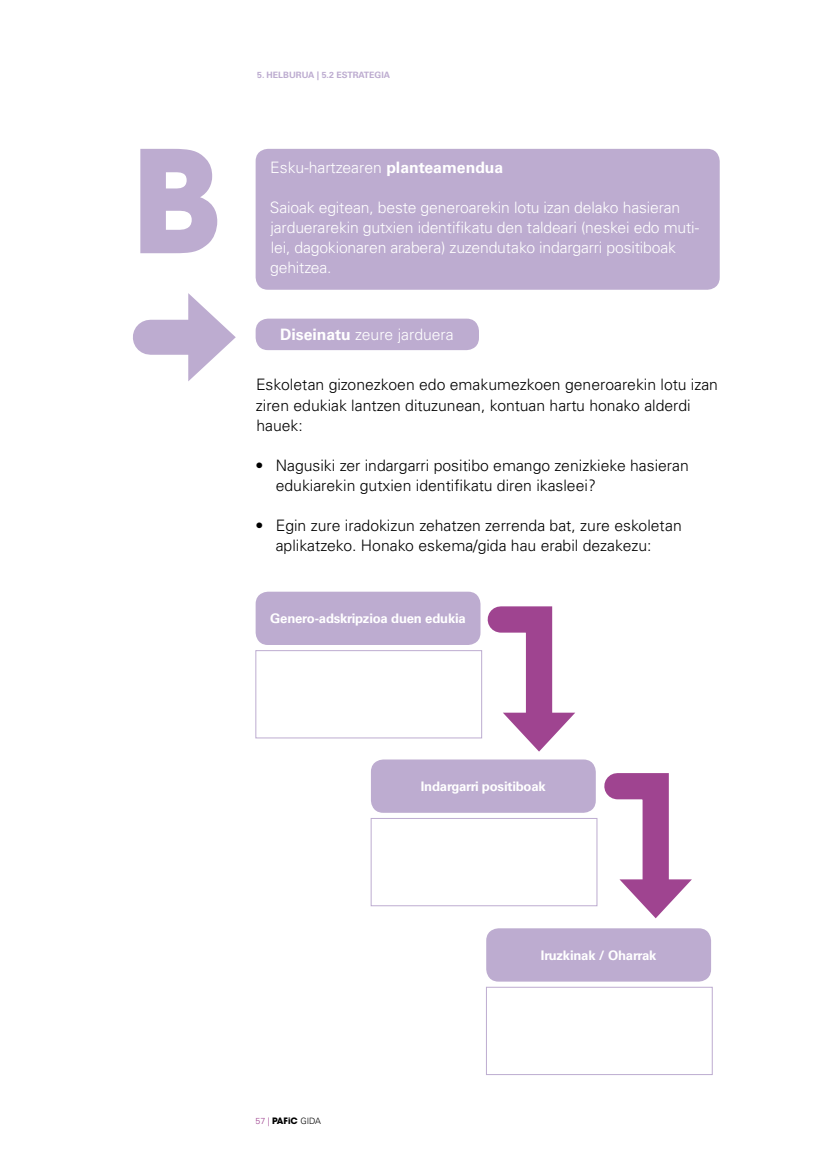
<style>
.page{position:relative;width:819px;height:1166px;background:#fff}
.page>*{position:absolute;margin:0;border:0;box-sizing:border-box;transform-origin:0 0}
.t1{font:300 15.75px/20.1px "Univers LT Std";color:#000}
.t2{font:300 15.75px/20.1px "Univers LT Std";letter-spacing:-.01em;color:#fff}
.t3{font:700 13.12px "Univers LT Std";letter-spacing:-.015em;color:#fff}
.t4{font:700 8.75px "Univers LT Std";color:#bdacd0}
.t5{font:700 8.75px "ITC Avant Garde Std";color:#000}
.s1{font-weight:700}
.s2{font-family:"Univers LT Std";font-weight:300;color:#9f4490}
.s3{font-family:"Univers LT Std";font-weight:300}
</style>
<div class="page">
<svg style="left:140px;top:149px;width:77px;height:104px"></svg>
<div style="left:150px;top:320px;width:55px;height:35px;background:#bdacd0"></div>
<svg style="left:188px;top:293px;width:48px;height:88px"></svg>
<div style="left:255px;top:319px;width:224px;height:31px;background:#bdacd0;border-radius:12px"></div>
<div style="left:255px;top:149px;width:464px;height:141px;background:#bdacd0;border-radius:12px"></div>
<div style="left:255px;top:650px;width:227px;height:88px;border:1px solid #bdacd0"></div>
<div style="left:255px;top:592px;width:225px;height:53px;background:#bdacd0;border-radius:12px"></div>
<div style="left:371px;top:818px;width:226px;height:88px;border:1px solid #bdacd0"></div>
<div style="left:371px;top:759px;width:224px;height:54px;background:#bdacd0;border-radius:12px"></div>
<div style="left:486px;top:987px;width:226px;height:88px;border:1px solid #bdacd0"></div>
<div style="left:486px;top:928px;width:225px;height:53px;background:#bdacd0;border-radius:12px"></div>
<svg style="left:474px;top:593px;width:101px;height:159px"></svg>
<svg style="left:591px;top:762px;width:101px;height:157px"></svg>
<p class="t4" style="left:257px;top:69px;width:86px">5. HELBURUA | 5.2 estrategia</p>
<p class="t2" style="left:270px;top:157px;width:235px">Esku-hartzearen <span class="s1">planteamendua</span></p>
<p class="t2" style="left:270px;top:197px;width:430px">Saioak egitean, beste generoarekin lotu izan delako hasieran jarduerarekin gutxien identifikatu den taldeari (neskei edo muti&shy;lei, dagokionaren arabera) zuzendutako indargarri positiboak gehitzea.</p>
<p class="t2" style="left:280px;top:325px;width:175px"><span class="s1">Diseinatu</span> zeure jarduera</p>
<p class="t1" style="left:256px;top:375px;width:463px">Eskoletan gizonezkoen edo emakumezkoen generoarekin lotu izan ziren edukiak lantzen dituzunean, kontuan hartu honako alderdi hauek:</p>
<p class="t1" style="left:276px;top:455px;width:414px;text-indent:-20px">• Nagusiki zer indargarri positibo emango zenizkieke hasieran edukiarekin gutxien identifikatu diren ikasleei?</p>
<p class="t1" style="left:276px;top:516px;width:407px;text-indent:-20px">• Egin zure iradokizun zehatzen zerrenda bat, zure eskoletan aplikatzeko. Honako eskema/gida hau erabil dezakezu:</p>
<p class="t3" style="left:270px;top:611px;width:197px">Genero-adskripzioa duen edukia</p>
<p class="t3" style="left:421px;top:778px;width:126px">Indargarri positiboak</p>
<p class="t5" style="left:255px;top:1114px;width:67px"><span class="s2">57 |</span> PAFiC <span class="s3">Gida</span></p>
<p class="t3" style="left:541px;top:947px;width:117px">Iruzkinak / Oharrak</p>
</div>
